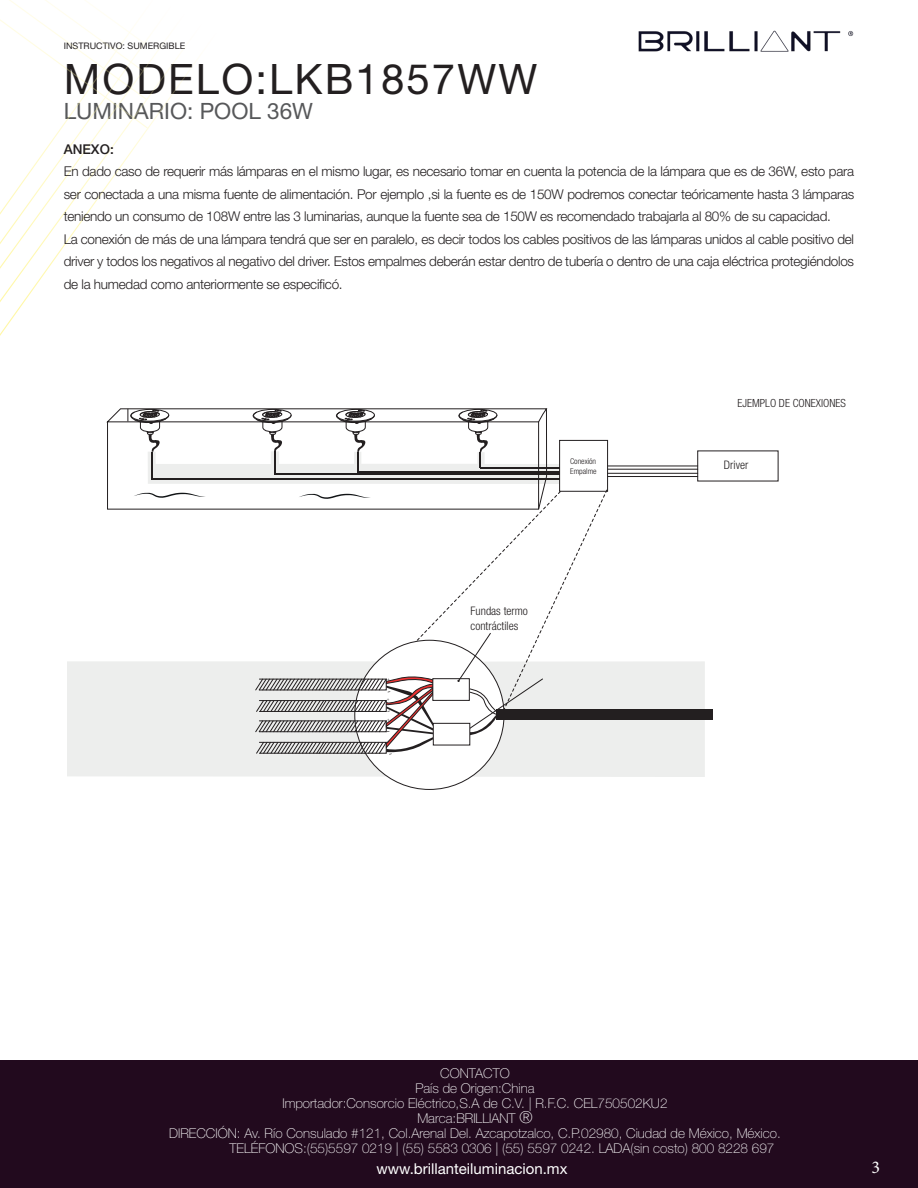
<style>
.page{position:relative;width:918px;height:1188px;background:#fff}
.page>*{position:absolute;margin:0;border:0;box-sizing:border-box;transform-origin:0 0}
.t1{font:42px "Helvetica Neue LT Std";letter-spacing:.05em;color:#231f20}
.t2{font:22.5px "Helvetica Neue LT Std";color:#57585a}
.t3{font:18px "Minion Pro";color:#fff}
.t4{font:15px "Helvetica Neue LT Std";color:#fff}
.t5{font:300 13.5px/22.5px "Helvetica Neue LT Std";letter-spacing:-.02em;color:#231f20;text-align:justify}
.t6{font:100 13.5px "Helvetica Neue LT Std";color:#fff}
.t7{font:500 13.5px "Helvetica Neue LT Std";color:#231f20}
.t8{font:300 condensed 11.85px/14.1px "Helvetica Neue LT Std";color:#231f20}
.t9{font:300 condensed 11.25px "Helvetica Neue LT Std";color:#231f20}
.t10{font:9px "Helvetica Neue LT Std";color:#231f20}
.t11{font:300 condensed 8.1px/9.6px "Helvetica Neue LT Std";color:#231f20}
.s1{font-size:16.5px}
</style>
<div class="page">
<div style="left:0;top:1060px;width:918px;height:128px;background:#220a1e"></div>
<svg style="left:0;top:0;width:194px;height:319px"></svg>
<img style="left:638px;top:30px;width:216px;height:22px">
<div style="left:496px;top:709px;width:216px;height:11px;background:#231f20"></div>
<hr style="left:608px;top:466px;width:90px;height:1px;background:#231f20">
<hr style="left:608px;top:476px;width:90px;height:1px;background:#231f20">
<hr style="left:608px;top:469px;width:90px;height:1px;background:#231f20">
<hr style="left:608px;top:473px;width:90px;height:1px;background:#231f20">
<div style="left:560px;top:440px;width:48px;height:51px;border:1px solid #231f20"></div>
<hr style="left:538px;top:422px;width:1px;height:87px;background:#231f20">
<svg style="left:67px;top:490px;width:638px;height:287px"></svg>
<svg style="left:107px;top:409px;width:453px;height:75px"></svg>
<p class="t10" style="left:64px;top:41px;width:123px">INSTRUCTIVO: SUMERGIBLE</p>
<h1 class="t1" style="left:64px;top:54px;width:475px">MODELO:LKB1857WW</h1>
<h2 class="t2" style="left:64px;top:98px;width:251px">LUMINARIO: POOL 36W</h2>
<p class="t7" style="left:64px;top:141px;width:52px">ANEXO:</p>
<p class="t5" style="left:64px;top:160px;width:792px">En dado caso de requerir más lámparas en el mismo lugar, es necesario tomar en cuenta la potencia de la lámpara que es de 36W, esto para ser conectada a una misma fuente de alimentación. Por ejemplo ,si la fuente es de 150W podremos conectar teóricamente hasta 3 lámparas teniendo un consumo de 108W entre las 3 luminarias, aunque la fuente sea de 150W es recomendado trabajarla al 80% de su capacidad.</p>
<p class="t5" style="left:64px;top:227px;width:792px">La conexión de más de una lámpara tendrá que ser en paralelo, es decir todos los cables positivos de las lámparas unidos al cable positivo del driver y todos los negativos al negativo del driver. Estos empalmes deberán estar dentro de tubería o dentro de una caja eléctrica protegiéndolos de la humedad como anteriormente se especificó.</p>
<p class="t11" style="left:570px;top:456px;width:28px">Conexión<br>Empalme</p>
<p class="t8" style="left:471px;top:604px;width:59px">Fundas termo contráctiles</p>
<p class="t9" style="left:738px;top:397px;width:110px">EJEMPLO DE CONEXIONES</p>
<p class="t8" style="left:724px;top:458px;width:26px">Driver</p>
<p class="t6" style="left:440px;top:1066px;width:71px">CONTACTO</p>
<p class="t6" style="left:415px;top:1081px;width:121px">País de Origen:China</p>
<p class="t6" style="left:282px;top:1096px;width:387px">Importador:Consorcio Eléctrico,S.A de C.V. | R.F.C. CEL750502KU2</p>
<p class="t6" style="left:417px;top:1111px;width:117px">Marca:BRILLIANT <span class="s1">®</span></p>
<p class="t6" style="left:169px;top:1126px;width:613px">DIRECCIÓN: Av. Río Consulado #121, Col.Arenal Del. Azcapotzalco, C.P.02980, Ciudad de México, México.</p>
<p class="t6" style="left:230px;top:1141px;width:546px">TELÉFONOS:(55)5597 0219 | (55) 5583 0306 | (55) 5597 0242. LADA(sin costo) 800 8228 697</p>
<p class="t4" style="left:376px;top:1160px;width:193px">www.brillanteiluminacion.mx</p>
<h3 class="t3" style="left:871px;top:1155px;width:10px">3</h3>
</div>
